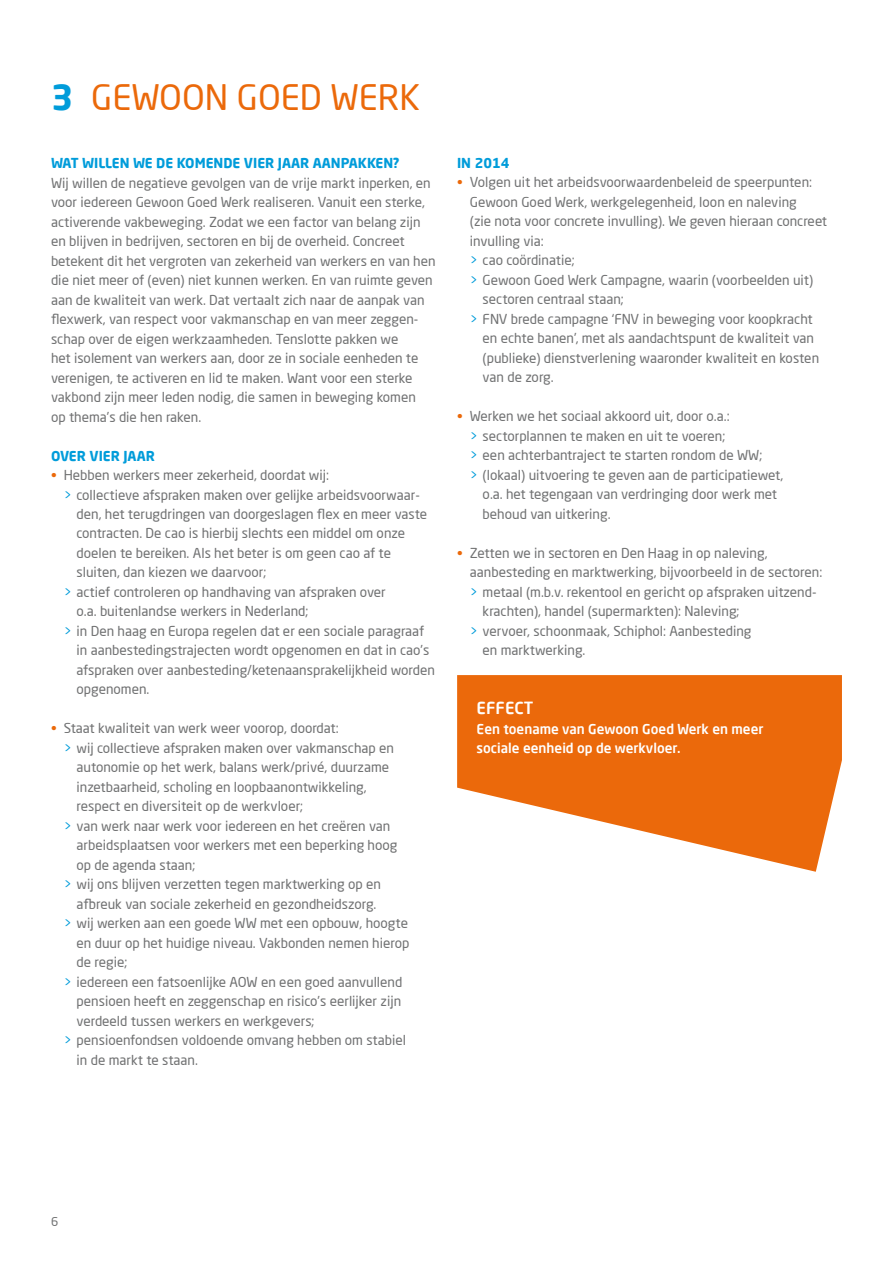
<style>
.page{position:relative;width:893px;height:1263px;background:#fff}
.page>*{position:absolute;margin:0;border:0;box-sizing:border-box;transform-origin:0 0}
.t1{font:34.5px "Neo Sans Pro";color:#eb690a}
.t2{font:500 16.5px "Neo Sans Pro";color:#fff}
.t3{font:13.5px/19.5px "Neo Sans Pro";color:#707172}
.t4{font:500 13.5px/19.5px "Neo Sans Pro";color:#fff}
.t5{font:700 13.5px "Neo Sans Pro";color:#009cda}
.t6{font:12px "Neo Sans Pro";color:#707172}
.s1{font-weight:700;color:#009cda}
.s2{color:#eb690a}
.s3{color:#009cda}
</style>
<div class="page">
<svg style="left:457px;top:675px;width:385px;height:197px;fill:#eb690b"></svg>
<h1 class="t1" style="left:51px;top:76px;width:371px"><span class="s1">3</span> GEWOON GOED WERK</h1>
<p class="t5" style="left:51px;top:154px;width:350px">WAT WILLEN WE DE KOMENDE VIER JAAR AANPAKKEN?</p>
<p class="t3" style="left:51px;top:173px;width:386px">Wij willen de negatieve gevolgen van de vrije markt inperken, en voor iedereen Gewoon Goed Werk realiseren. Vanuit een sterke, activerende vakbeweging. Zodat we een factor van belang zijn en blijven in bedrijven, sectoren en bij de overheid. Concreet betekent dit het vergroten van zekerheid van werkers en van hen die niet meer of (even) niet kunnen werken. En van ruimte geven aan de kwaliteit van werk. Dat vertaalt zich naar de aanpak van flexwerk, van respect voor vakmanschap en van meer zeggen&shy;schap over de eigen werkzaamheden. Tenslotte pakken we<br>het isolement van werkers aan, door ze in sociale eenheden te verenigen, te activeren en lid te maken. Want voor een sterke vakbond zijn meer leden nodig, die samen in beweging komen<br>op thema’s die hen raken.</p>
<p class="t5" style="left:51px;top:447px;width:105px">OVER VIER JAAR</p>
<p class="t3" style="left:51px;top:465px;width:280px"><span class="s2">•</span> Hebben werkers meer zekerheid, doordat wij:</p>
<p class="t3" style="left:64px;top:485px;width:358px"><span class="s3">&gt;</span> collectieve afspraken maken over gelijke arbeidsvoorwaar-</p>
<p class="t3" style="left:77px;top:504px;width:352px">den, het terugdringen van doorgeslagen flex en meer vaste</p>
<p class="t3" style="left:77px;top:524px;width:330px">contracten. De cao is hierbij slechts een middel om onze</p>
<p class="t3" style="left:77px;top:543px;width:316px">doelen te bereiken. Als het beter is om geen cao af te</p>
<p class="t3" style="left:77px;top:563px;width:191px">sluiten, dan kiezen we daarvoor;</p>
<p class="t3" style="left:64px;top:582px;width:324px"><span class="s3">&gt;</span> actief controleren op handhaving van afspraken over</p>
<p class="t3" style="left:77px;top:601px;width:234px">o.a. buitenlandse werkers in Nederland;</p>
<p class="t3" style="left:64px;top:621px;width:362px"><span class="s3">&gt;</span> in Den haag en Europa regelen dat er een sociale paragraaf</p>
<p class="t3" style="left:77px;top:640px;width:354px">in aanbestedingstrajecten wordt opgenomen en dat in cao’s</p>
<p class="t3" style="left:77px;top:660px;width:360px">afspraken over aanbesteding/ketenaansprakelijkheid worden</p>
<p class="t3" style="left:77px;top:679px;width:74px">opgenomen.</p>
<p class="t3" style="left:51px;top:718px;width:289px"><span class="s2">•</span> Staat kwaliteit van werk weer voorop, doordat:</p>
<p class="t3" style="left:64px;top:738px;width:332px"><span class="s3">&gt;</span> wij collectieve afspraken maken over vakmanschap en</p>
<p class="t3" style="left:77px;top:757px;width:314px">autonomie op het werk, balans werk/privé, duurzame</p>
<p class="t3" style="left:77px;top:777px;width:292px">inzetbaarheid, scholing en loopbaanontwikkeling,</p>
<p class="t3" style="left:77px;top:796px;width:228px">respect en diversiteit op de werkvloer;</p>
<p class="t3" style="left:64px;top:816px;width:328px"><span class="s3">&gt;</span> van werk naar werk voor iedereen en het creëren van</p>
<p class="t3" style="left:77px;top:835px;width:322px">arbeidsplaatsen voor werkers met een beperking hoog</p>
<p class="t3" style="left:77px;top:855px;width:120px">op de agenda staan;</p>
<p class="t3" style="left:64px;top:874px;width:319px"><span class="s3">&gt;</span> wij ons blijven verzetten tegen marktwerking op en</p>
<p class="t3" style="left:77px;top:894px;width:301px">afbreuk van sociale zekerheid en gezondheidszorg.</p>
<p class="t3" style="left:64px;top:913px;width:346px"><span class="s3">&gt;</span> wij werken aan een goede WW met een opbouw, hoogte</p>
<p class="t3" style="left:77px;top:933px;width:334px">en duur op het huidige niveau. Vakbonden nemen hierop</p>
<p class="t3" style="left:77px;top:952px;width:52px">de regie;</p>
<p class="t3" style="left:64px;top:972px;width:340px"><span class="s3">&gt;</span> iedereen een fatsoenlijke AOW en een goed aanvullend</p>
<p class="t3" style="left:77px;top:991px;width:326px">pensioen heeft en zeggenschap en risico’s eerlijker zijn</p>
<p class="t3" style="left:77px;top:1011px;width:240px">verdeeld tussen werkers en werkgevers;</p>
<p class="t3" style="left:64px;top:1030px;width:344px"><span class="s3">&gt;</span> pensioenfondsen voldoende omvang hebben om stabiel</p>
<p class="t3" style="left:77px;top:1050px;width:123px">in de markt te staan.</p>
<p class="t5" style="left:457px;top:154px;width:54px">IN 2014</p>
<p class="t3" style="left:457px;top:172px;width:356px"><span class="s2">•</span> Volgen uit het arbeidsvoorwaardenbeleid de speerpunten:</p>
<p class="t3" style="left:470px;top:192px;width:328px">Gewoon Goed Werk, werkgelegenheid, loon en naleving</p>
<p class="t3" style="left:470px;top:211px;width:359px">(zie nota voor concrete invulling). We geven hieraan concreet</p>
<p class="t3" style="left:470px;top:231px;width:76px">invulling via:</p>
<p class="t3" style="left:470px;top:250px;width:106px"><span class="s3">&gt;</span> cao coördinatie;</p>
<p class="t3" style="left:470px;top:270px;width:345px"><span class="s3">&gt;</span> Gewoon Goed Werk Campagne, waarin (voorbeelden uit)</p>
<p class="t3" style="left:483px;top:289px;width:143px">sectoren centraal staan;</p>
<p class="t3" style="left:470px;top:309px;width:344px"><span class="s3">&gt;</span> FNV brede campagne ‘FNV in beweging voor koopkracht</p>
<p class="t3" style="left:483px;top:328px;width:333px">en echte banen’, met als aandachtspunt de kwaliteit van</p>
<p class="t3" style="left:483px;top:348px;width:338px">(publieke) dienstverlening waaronder kwaliteit en kosten</p>
<p class="t3" style="left:483px;top:367px;width:73px">van de zorg.</p>
<p class="t3" style="left:457px;top:406px;width:274px"><span class="s2">•</span> Werken we het sociaal akkoord uit, door o.a.:</p>
<p class="t3" style="left:470px;top:426px;width:257px"><span class="s3">&gt;</span> sectorplannen te maken en uit te voeren;</p>
<p class="t3" style="left:470px;top:445px;width:294px"><span class="s3">&gt;</span> een achterbantraject te starten rondom de WW;</p>
<p class="t3" style="left:470px;top:465px;width:315px"><span class="s3">&gt;</span> (lokaal) uitvoering te geven aan de participatiewet,</p>
<p class="t3" style="left:483px;top:484px;width:296px">o.a. het tegengaan van verdringing door werk met</p>
<p class="t3" style="left:483px;top:504px;width:129px">behoud van uitkering.</p>
<p class="t3" style="left:457px;top:543px;width:312px"><span class="s2">•</span> Zetten we in sectoren en Den Haag in op naleving,</p>
<p class="t3" style="left:470px;top:562px;width:354px">aanbesteding en marktwerking, bijvoorbeeld in de sectoren:</p>
<p class="t3" style="left:470px;top:582px;width:347px"><span class="s3">&gt;</span> metaal (m.b.v. rekentool en gericht op afspraken uitzend-</p>
<p class="t3" style="left:483px;top:601px;width:258px">krachten), handel (supermarkten): Naleving;</p>
<p class="t3" style="left:470px;top:621px;width:283px"><span class="s3">&gt;</span> vervoer, schoonmaak, Schiphol: Aanbesteding</p>
<p class="t3" style="left:483px;top:640px;width:104px">en marktwerking.</p>
<p class="t2" style="left:477px;top:698px;width:58px">EFFECT</p>
<p class="t4" style="left:477px;top:718px;width:288px">Een toename van Gewoon Goed Werk en meer sociale eenheid op de werkvloer.</p>
<p class="t6" style="left:51px;top:1215px;width:9px">6</p>
</div>
